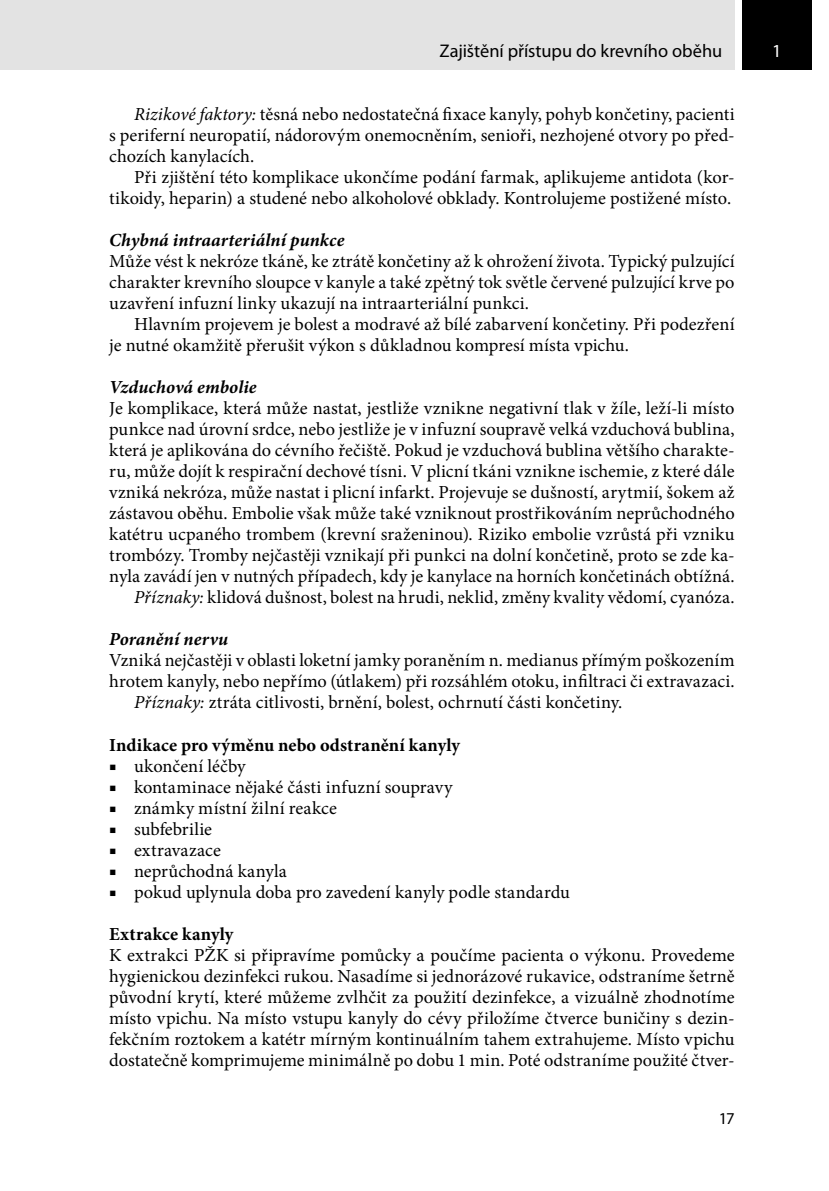
<style>
.page{position:relative;width:829px;height:1191px;background:#fff}
.page>*{position:absolute;margin:0;border:0;box-sizing:border-box;transform-origin:0 0}
.text_1__odstavec_bez{font:18.38px/21px "Minion Pro";letter-spacing:.005em;color:#000;text-align:justify}
.text{font:18.38px/21px "Minion Pro";color:#000;text-align:justify}
.nadpisek_kury{font:italic 700 18.38px "Minion Pro";letter-spacing:.005em;color:#000}
.nadpisek{font:700 18.38px "Minion Pro";letter-spacing:.005em;color:#000}
.t1{font:18.38px "Myriad Pro";color:#000}
.t2{font:18.38px "Myriad Pro";color:#fff}
.t3{font:16.62px "Myriad Pro";color:#000}
.s1{font-style:italic}
</style>
<div class="page">
<div style="left:0;top:0;width:734px;height:69px;background:#e3e3e3"></div>
<div style="left:742px;top:0;width:69px;height:69px;background:#000"></div>
<p class="t1" style="left:439px;top:40px;width:284px">Zajištění přístupu do krevního oběhu</p>
<p class="t2" style="left:772px;top:40px;width:11px">1</p>
<p class="text" style="left:109px;top:104px;width:627px;text-indent:25px"><span class="s1">Rizikové faktory:</span> těsná nebo nedostatečná fixace kanyly, pohyb končetiny, pacienti s periferní neuropatií, nádorovým onemocněním, senioři, nezhojené otvory po před&shy;chozích kanylacích.</p>
<p class="text" style="left:109px;top:167px;width:627px;text-align:right">Při zjištění této komplikace ukončíme podání farmak, aplikujeme antidota (kor&shy;tikoidy, heparin) a studené nebo alkoholové obklady. Kontrolujeme postižené místo.</p>
<p class="nadpisek_kury" style="left:109px;top:227px;width:236px">Chybná intraarteriální punkce</p>
<p class="text_1__odstavec_bez" style="left:109px;top:251px;width:627px">Může vést k nekróze tkáně, ke ztrátě končetiny až k ohrožení života. Typický pulzující charakter krevního sloupce v kanyle a také zpětný tok světle červené pulzující krve po uzavření infuzní linky ukazují na intraarteriální punkci.</p>
<p class="text" style="left:109px;top:314px;width:626px;text-indent:25px">Hlavním projevem je bolest a modravé až bílé zabarvení končetiny. Při podezření je nutné okamžitě přerušit výkon s důkladnou kompresí místa vpichu.</p>
<p class="nadpisek_kury" style="left:109px;top:374px;width:149px">Vzduchová embolie</p>
<p class="text_1__odstavec_bez" style="left:109px;top:398px;width:627px">Je komplikace, která může nastat, jestliže vznikne negativní tlak v žíle, leží-‑li místo punkce nad úrovní srdce, nebo jestliže je v infuzní soupravě velká vzduchová bublina, která je aplikována do cévního řečiště. Pokud je vzduchová bublina většího charakte&shy;ru, může dojít k respirační dechové tísni. V plicní tkáni vznikne ischemie, z které dále vzniká nekróza, může nastat i plicní infarkt. Projevuje se dušností, arytmií, šokem až zástavou oběhu. Embolie však může také vzniknout prostřikováním neprůchodného katétru ucpaného trombem (krevní sraženinou). Riziko embolie vzrůstá při vzniku trombózy. Tromby nejčastěji vznikají při punkci na dolní končetině, proto se zde ka&shy;nyla zavádí jen v nutných případech, kdy je kanylace na horních končetinách obtížná.</p>
<p class="text" style="left:134px;top:587px;width:602px"><span class="s1">Příznaky:</span> klidová dušnost, bolest na hrudi, neklid, změny kvality vědomí, cyanóza.</p>
<p class="nadpisek_kury" style="left:109px;top:626px;width:121px">Poranění nervu</p>
<p class="text_1__odstavec_bez" style="left:109px;top:650px;width:627px">Vzniká nejčastěji v oblasti loketní jamky poraněním n. medianus přímým poškozením hrotem kanyly, nebo nepřímo (útlakem) při rozsáhlém otoku, infiltraci či extravazaci.</p>
<p class="text" style="left:134px;top:692px;width:490px"><span class="s1">Příznaky:</span> ztráta citlivosti, brnění, bolest, ochrnutí části končetiny.</p>
<p class="nadpisek" style="left:109px;top:731px;width:352px">Indikace pro výměnu nebo odstranění kanyly</p>
<p class="text_1__odstavec_bez" style="left:109px;top:755px;width:138px">■ ukončení léčby</p>
<p class="text_1__odstavec_bez" style="left:109px;top:776px;width:345px">■ kontaminace nějaké části infuzní soupravy</p>
<p class="text_1__odstavec_bez" style="left:109px;top:797px;width:229px">■ známky místní žilní reakce</p>
<p class="text_1__odstavec_bez" style="left:109px;top:818px;width:104px">■ subfebrilie</p>
<p class="text_1__odstavec_bez" style="left:109px;top:839px;width:113px">■ extravazace</p>
<p class="text_1__odstavec_bez" style="left:109px;top:860px;width:179px">■ neprůchodná kanyla</p>
<p class="text_1__odstavec_bez" style="left:109px;top:881px;width:462px">■ pokud uplynula doba pro zavedení kanyly podle standardu</p>
<p class="nadpisek" style="left:109px;top:920px;width:126px">Extrakce kanyly</p>
<p class="text_1__odstavec_bez" style="left:109px;top:944px;width:627px">K extrakci PŽK si připravíme pomůcky a poučíme pacienta o výkonu. Provedeme hygienickou dezinfekci rukou. Nasadíme si jednorázové rukavice, odstraníme šetrně původní krytí, které můžeme zvlhčit za použití dezinfekce, a vizuálně zhodnotíme místo vpichu. Na místo vstupu kanyly do cévy přiložíme čtverce buničiny s dezin&shy;fekčním roztokem a katétr mírným kontinuálním tahem extrahujeme. Místo vpichu dostatečně komprimujeme minimálně po dobu 1 min. Poté odstraníme použité čtver-</p>
<p class="t3" style="left:718px;top:1108px;width:17px">17</p>
</div>
